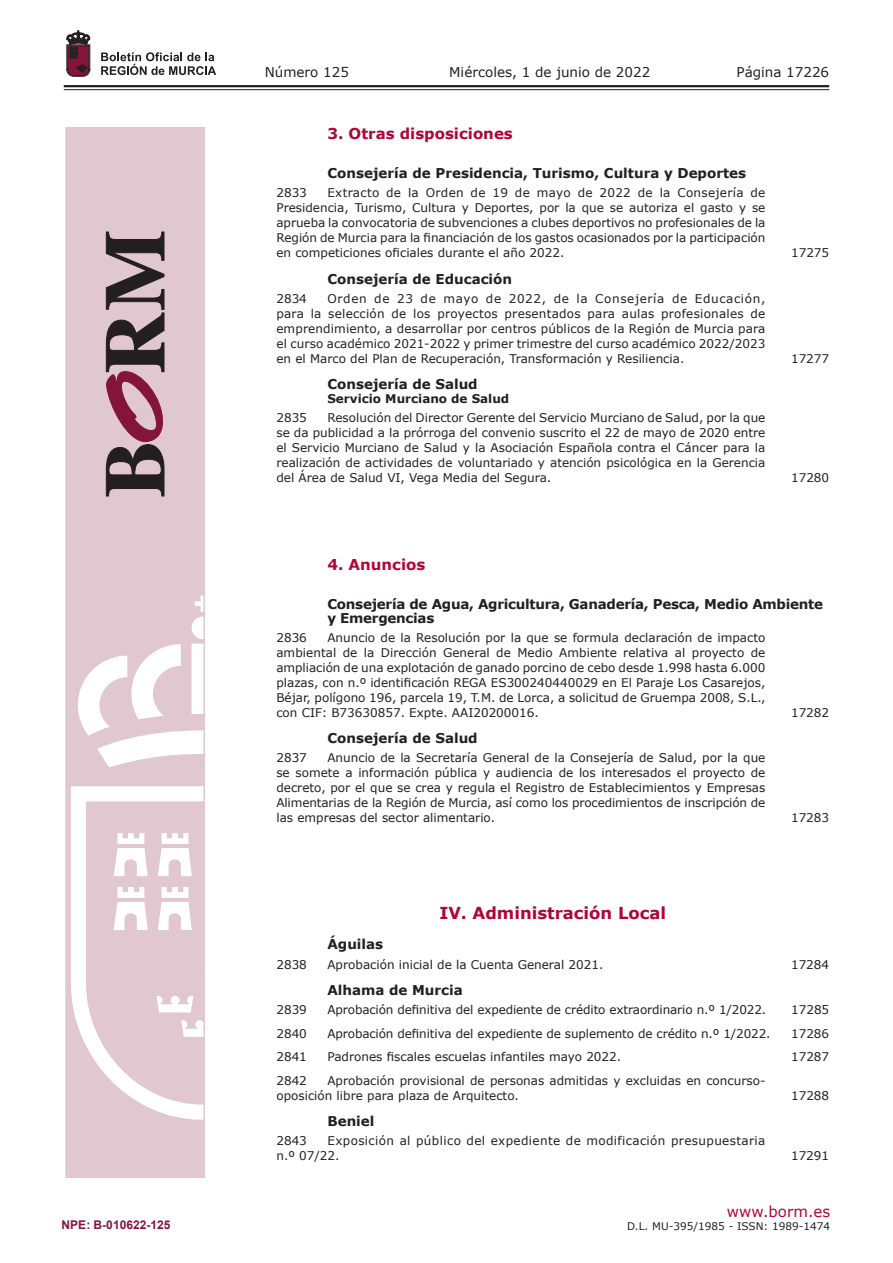
<style>
.page{position:relative;width:893px;height:1263px;background:#fff}
.page>*{position:absolute;margin:0;border:0;box-sizing:border-box;transform-origin:0 0}
.t1{font:700 16.5px "Verdana";color:#b30437}
.t2{font:700 15px "Verdana";color:#b30437}
.t3{font:15px "Verdana";color:#b30437}
.t4{font:700 13.5px "Verdana";color:#231f20}
.t5{font:700 13.5px/13.5px "Verdana";letter-spacing:-.02em;color:#231f20}
.t6{font:13.5px "Verdana";color:#231f20}
.t7{font:12px/15px "Verdana";color:#231f20;text-align:justify}
.t8{font:12px/15px "Verdana";letter-spacing:.03em;color:#231f20}
.t9{font:700 12px "Verdana";color:#231f20}
.t10{font:700 12px "Arial";color:#83143a}
.t11{font:10.5px "Verdana";color:#231f20}
</style>
<div class="page">
<hr style="left:64px;top:85px;width:765px;height:2px;background:#231f20">
<hr style="left:64px;top:89px;width:765px;height:1px;background:#231f20">
<svg style="left:101px;top:52px;width:115px;height:23px"></svg>
<svg style="left:67px;top:31px;width:23px;height:45px"></svg>
<svg style="left:65px;top:128px;width:140px;height:1050px;background:#e5cfd7"></svg>
<svg style="left:106px;top:232px;width:58px;height:264px;background:#8b6f79"></svg>
<p class="t10" style="left:62px;top:1216px;width:110px">NPE: B-010622-125</p>
<p class="t6" style="left:265px;top:62px;width:86px">Número 125</p>
<p class="t6" style="left:449px;top:62px;width:203px">Miércoles, 1 de junio de 2022</p>
<p class="t6" style="left:736px;top:62px;width:94px">Página 17226</p>
<p class="t2" style="left:327px;top:123px;width:187px">3. Otras disposiciones</p>
<p class="t4" style="left:327px;top:164px;width:420px">Consejería de Presidencia, Turismo, Cultura y Deportes</p>
<p class="t7" style="left:276px;top:185px;width:491px;text-indent:51px">Extracto de la Orden de 19 de mayo de 2022 de la Consejería de Presidencia, Turismo, Cultura y Deportes, por la que se autoriza el gasto y se aprueba la convocatoria de subvenciones a clubes deportivos no profesionales de la Región de Murcia para la financiación de los gastos ocasionados por la participación en competiciones oficiales durante el año 2022.</p>
<p class="t7" style="left:276px;top:185px;width:32px">2833</p>
<p class="t4" style="left:327px;top:269px;width:186px">Consejería de Educación</p>
<p class="t7" style="left:276px;top:291px;width:491px;text-indent:51px">Orden de 23 de mayo de 2022, de la Consejería de Educación, para la selección de los proyectos presentados para aulas profesionales de emprendimiento, a desarrollar por centros públicos de la Región de Murcia para el curso académico 2021-2022 y primer trimestre del curso académico 2022/2023 en el Marco del Plan de Recuperación, Transformación y Resiliencia.</p>
<p class="t7" style="left:276px;top:291px;width:32px">2834</p>
<p class="t4" style="left:327px;top:375px;width:152px">Consejería de Salud</p>
<p class="t9" style="left:327px;top:390px;width:183px">Servicio Murciano de Salud</p>
<p class="t7" style="left:276px;top:410px;width:491px;text-indent:51px">Resolución del Director Gerente del Servicio Murciano de Salud, por la que se da publicidad a la prórroga del convenio suscrito el 22 de mayo de 2020 entre el Servicio Murciano de Salud y la Asociación Española contra el Cáncer para la realización de actividades de voluntariado y atención psicológica en la Gerencia del Área de Salud VI, Vega Media del Segura.</p>
<p class="t7" style="left:276px;top:410px;width:32px">2835</p>
<p class="t7" style="left:791px;top:245px;width:40px">17275</p>
<p class="t7" style="left:791px;top:351px;width:40px">17277</p>
<p class="t7" style="left:791px;top:470px;width:40px">17280</p>
<p class="t2" style="left:327px;top:554px;width:100px">4. Anuncios</p>
<p class="t5" style="left:327px;top:597px;width:497px">Consejería de Agua, Agricultura, Ganadería, Pesca, Medio Ambiente y Emergencias</p>
<p class="t7" style="left:276px;top:630px;width:491px;text-indent:51px">Anuncio de la Resolución por la que se formula declaración de impacto ambiental de la Dirección General de Medio Ambiente relativa al proyecto de ampliación de una explotación de ganado porcino de cebo desde 1.998 hasta 6.000 plazas, con n.º identificación REGA ES300240440029 en El Paraje Los Casarejos, Béjar, polígono 196, parcela 19, T.M. de Lorca, a solicitud de Gruempa 2008, S.L., con CIF: B73630857. Expte. AAI20200016.</p>
<p class="t7" style="left:276px;top:630px;width:32px">2836</p>
<p class="t4" style="left:327px;top:729px;width:152px">Consejería de Salud</p>
<p class="t7" style="left:276px;top:750px;width:491px;text-indent:51px">Anuncio de la Secretaría General de la Consejería de Salud, por la que se somete a información pública y audiencia de los interesados el proyecto de decreto, por el que se crea y regula el Registro de Establecimientos y Empresas Alimentarias de la Región de Murcia, así como los procedimientos de inscripción de las empresas del sector alimentario.</p>
<p class="t7" style="left:276px;top:750px;width:32px">2837</p>
<p class="t7" style="left:791px;top:705px;width:40px">17282</p>
<p class="t7" style="left:791px;top:810px;width:40px">17283</p>
<p class="t4" style="left:327px;top:935px;width:57px">Águilas</p>
<h1 class="t1" style="left:439px;top:901px;width:228px">IV. Administración Local</h1>
<p class="t7" style="left:276px;top:956px;width:32px">2838</p>
<p class="t7" style="left:327px;top:956px;width:278px">Aprobación inicial de la Cuenta General 2021.</p>
<p class="t7" style="left:791px;top:956px;width:40px">17284</p>
<p class="t4" style="left:327px;top:980px;width:137px">Alhama de Murcia</p>
<p class="t7" style="left:276px;top:1002px;width:32px">2839</p>
<p class="t7" style="left:327px;top:1002px;width:440px">Aprobación definitiva del expediente de crédito extraordinario n.º 1/2022.</p>
<p class="t7" style="left:791px;top:1002px;width:40px">17285</p>
<p class="t7" style="left:276px;top:1025px;width:32px">2840</p>
<p class="t7" style="left:327px;top:1025px;width:445px">Aprobación definitiva del expediente de suplemento de crédito n.º 1/2022.</p>
<p class="t7" style="left:791px;top:1025px;width:40px">17286</p>
<p class="t7" style="left:276px;top:1049px;width:32px">2841</p>
<p class="t7" style="left:327px;top:1049px;width:295px">Padrones fiscales escuelas infantiles mayo 2022.</p>
<p class="t7" style="left:791px;top:1049px;width:40px">17287</p>
<p class="t7" style="left:276px;top:1072px;width:32px">2842</p>
<p class="t7" style="left:276px;top:1072px;width:490px;text-indent:51px">Aprobación provisional de personas admitidas y excluidas en concurso&shy;oposición libre para plaza de Arquitecto.</p>
<p class="t7" style="left:791px;top:1087px;width:40px">17288</p>
<p class="t4" style="left:327px;top:1111px;width:49px">Beniel</p>
<p class="t8" style="left:276px;top:1133px;width:491px;text-indent:51px">Exposición al público del expediente de modificación presupuestaria n.º 07/22.</p>
<p class="t7" style="left:276px;top:1133px;width:32px">2843</p>
<p class="t7" style="left:791px;top:1148px;width:40px">17291</p>
<p class="t3" style="left:727px;top:1201px;width:105px">www.borm.es</p>
<p class="t11" style="left:627px;top:1218px;width:205px">D.L. MU-395/1985 - ISSN: 1989-1474</p>
</div>
